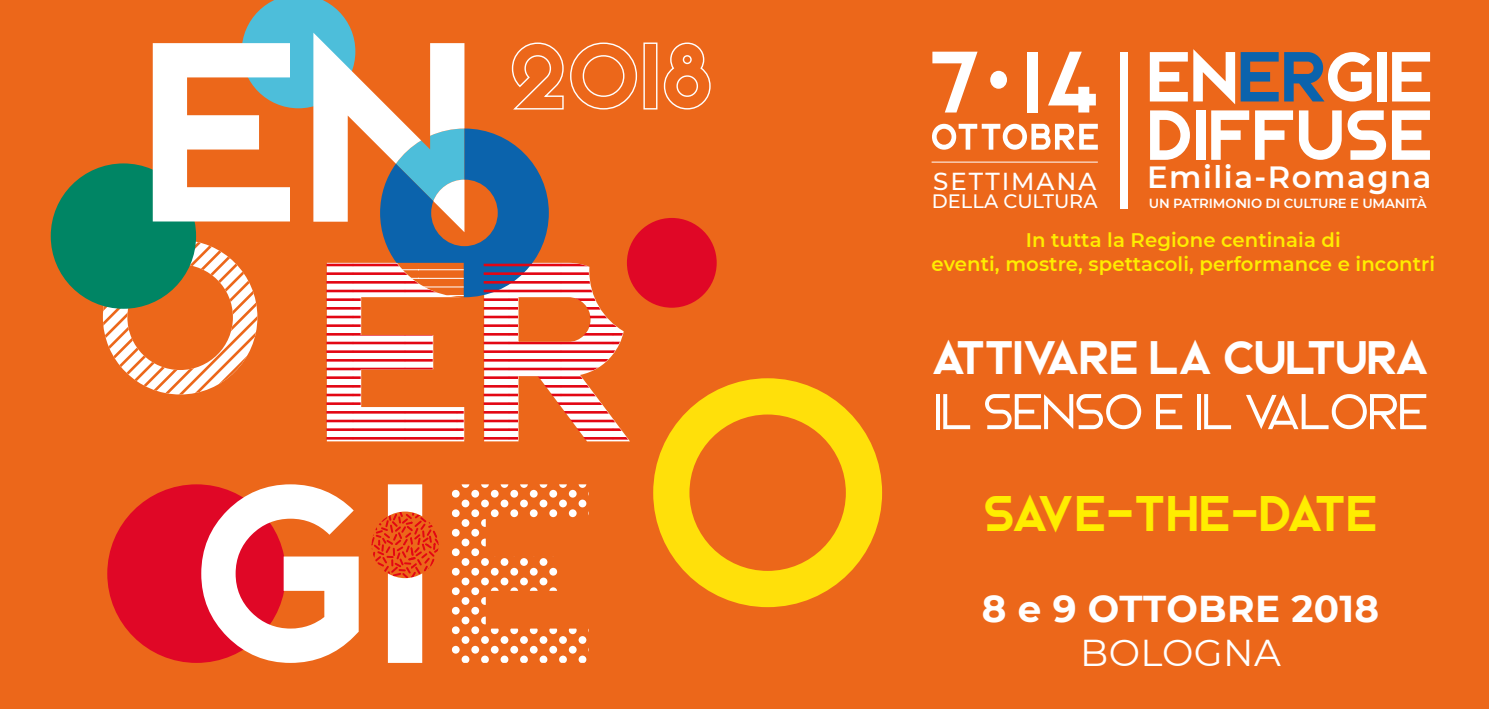
<style>
.page{position:relative;width:1489px;height:709px;background:#fff}
.page>*{position:absolute;margin:0;border:0;box-sizing:border-box;transform-origin:0 0}
.t1{font:70.5px/58.2px "Bjorn";color:#fff}
.t2{font:300 50px "Bjorn";letter-spacing:-.015em;color:#fff}
.t3{font:50px "Bjorn";letter-spacing:-.02em;color:#ffed00}
.t4{font:47px "Bjorn";letter-spacing:-.01em;color:#fff}
.t5{font:700 37.25px "Montserrat";letter-spacing:.01em;color:#fff}
.t6{font:37.25px "Montserrat";letter-spacing:.01em;color:#fff}
.t7{font:600 30.75px "Montserrat";letter-spacing:.05em;color:#fff}
.t8{font:500 24.5px "Montserrat";letter-spacing:.08em;color:#fff}
.t9{font:600 19.75px/23.5px "Montserrat";letter-spacing:.005em;color:#ffed00;text-align:center}
.t10{font:500 19.25px "Montserrat";color:#fff}
.t11{font:600 13.25px "Montserrat";letter-spacing:-.01em;color:#fff}
.s1{color:#0b63ac}
</style>
<div class="page">
<div style="left:0;top:0;width:1488px;height:709px;background:#ec671a"></div>
<div style="left:1119px;top:52px;width:8px;height:156px;background:#fff"></div>
<svg style="left:932px;top:124px;width:165px;height:26px"></svg>
<svg style="left:932px;top:52px;width:45px;height:60px"></svg>
<div style="left:1026px;top:52px;width:11px;height:60px;background:#fff"></div>
<svg style="left:1048px;top:52px;width:47px;height:60px"></svg>
<div style="left:990px;top:71px;width:16px;height:18px;background:#fff;border-radius:50%"></div>
<hr style="left:931px;top:162px;width:166px;height:1px;background:#fff">
<div style="left:627px;top:218px;width:89px;height:90px;background:#e00726;border-radius:50%"></div>
<div style="left:107px;top:484px;width:179px;height:179px;background:#e00726;border-radius:50%"></div>
<div style="left:51px;top:163px;width:145px;height:146px;background:#008564;border-radius:50%"></div>
<svg style="left:201px;top:484px;width:157px;height:179px"></svg>
<svg style="left:451px;top:484px;width:138px;height:179px"></svg>
<svg style="left:371px;top:511px;width:67px;height:67px"></svg>
<svg style="left:388px;top:484px;width:34px;height:32px"></svg>
<div style="left:388px;top:573px;width:34px;height:90px;background:#fff"></div>
<svg style="left:653px;top:378px;width:229px;height:229px"></svg>
<svg style="left:103px;top:0;width:534px;height:441px"></svg>
<div style="left:643px;top:42px;width:14px;height:67px;border:1px solid #fff"></div>
<svg style="left:663px;top:42px;width:48px;height:68px"></svg>
<h1 class="t1" style="left:1146px;top:48px;width:287px">EN<span class="s1">ER</span>GIE<br>DIFFUSE</h1>
<h3 class="t7" style="left:1147px;top:155px;width:286px">Emilia-Romagna</h3>
<p class="t9" style="left:931px;top:227px;width:505px">In tutta la Regione centinaia di<br>eventi, mostre, spettacoli, performance e incontri</p>
<p class="t8" style="left:933px;top:164px;width:165px">SETTIMANA</p>
<p class="t10" style="left:931px;top:188px;width:167px">DELLA CULTURA</p>
<p class="t11" style="left:1148px;top:193px;width:279px">UN PATRIMONIO DI CULTURE E UMANITÀ</p>
<h3 class="t4" style="left:931px;top:330px;width:499px">ATTIVARE LA CULTURA</h3>
<h2 class="t2" style="left:934px;top:381px;width:495px">IL SENSO E IL VALORE</h2>
<h2 class="t3" style="left:983px;top:483px;width:395px">SAVE-THE-DATE</h2>
<h3 class="t5" style="left:981px;top:581px;width:398px">8 e 9 OTTOBRE 2018</h3>
<h3 class="t6" style="left:1080px;top:627px;width:202px">BOLOGNA</h3>
</div>
